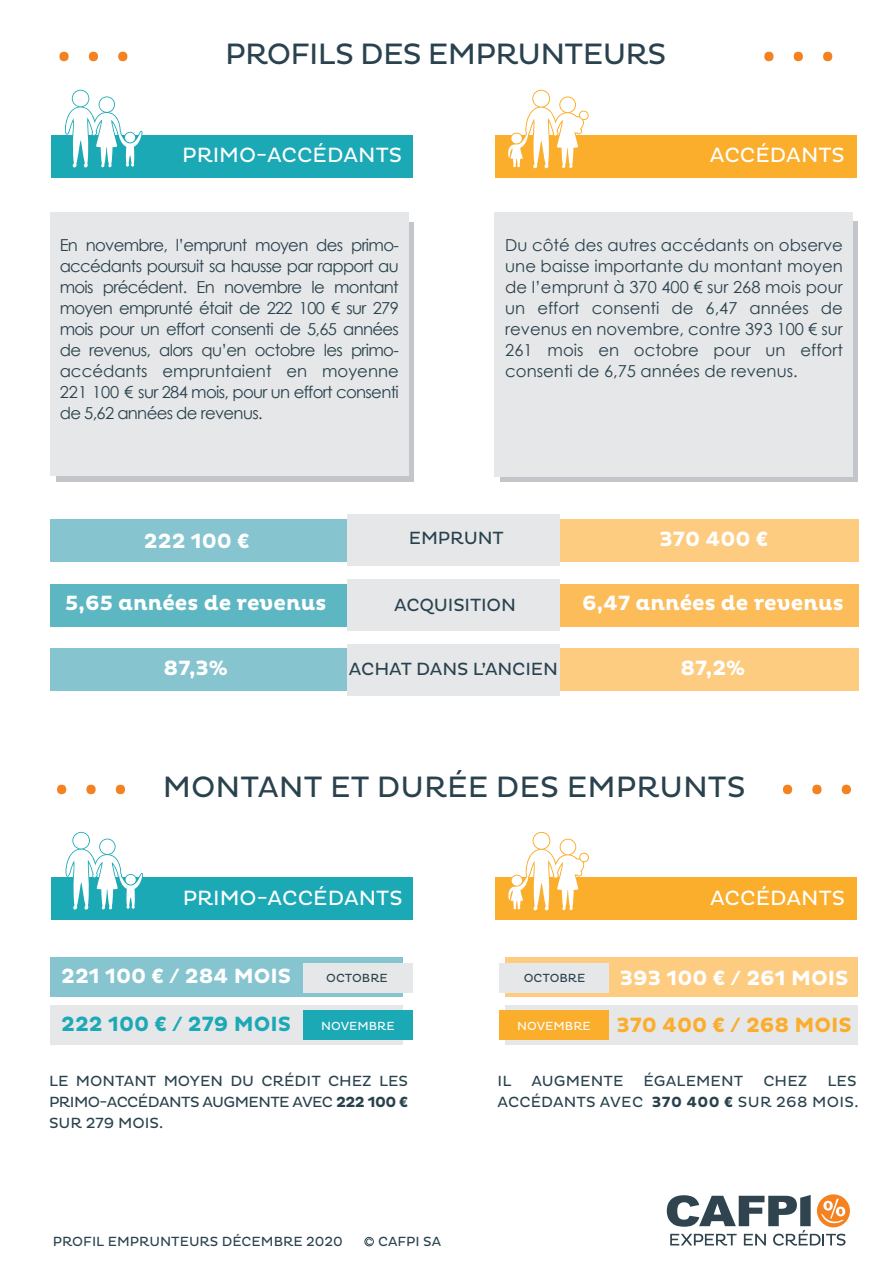
<style>
.page{position:relative;width:893px;height:1263px;background:#fff}
.page>*{position:absolute;margin:0;border:0;box-sizing:border-box;transform-origin:0 0}
.t1{font:30px "Pluto";letter-spacing:-.015em;color:#29424d}
.t2{font:700 21px "Pluto";color:#fff}
.t3{font:21px "Pluto";color:#fff}
.t4{font:700 21px "Pluto";color:#1ba9b6}
.t5{font:700 21px "Pluto";color:#fbad2c}
.t6{font:18px "Pluto";letter-spacing:-.01em;color:#29424d}
.t7{font:16.5px/21px "Century Gothic";color:#29424d;text-align:justify}
.t8{font:15px/21px "Pluto";color:#29424d;text-align:justify}
.t9{font:13.5px "Pluto";color:#29424d}
.t10{font:12px "Pluto";color:#fff}
.t11{font:12px "Pluto";color:#29424d}
.s1{font-weight:700}
</style>
<div class="page">
<div style="left:505px;top:958px;width:353px;height:39px;background:#fecc81"></div>
<div style="left:505px;top:1005px;width:353px;height:39px;background:#e6e7e9"></div>
<div style="left:50px;top:958px;width:353px;height:39px;background:#86c5cf"></div>
<div style="left:50px;top:1005px;width:353px;height:39px;background:#e6e7e9"></div>
<svg style="left:366px;top:1239px;width:6px;height:5px"></svg>
<div style="left:364px;top:1237px;width:10px;height:9px;border:1px solid #29424d;border-radius:50%"></div>
<div style="left:783px;top:785px;width:9px;height:9px;background:#f58220;border-radius:50%"></div>
<div style="left:812px;top:785px;width:9px;height:9px;background:#f58220;border-radius:50%"></div>
<div style="left:842px;top:785px;width:9px;height:9px;background:#f58220;border-radius:50%"></div>
<div style="left:57px;top:785px;width:9px;height:9px;background:#f58220;border-radius:50%"></div>
<div style="left:86px;top:785px;width:10px;height:9px;background:#f58220;border-radius:50%"></div>
<div style="left:116px;top:785px;width:9px;height:9px;background:#f58220;border-radius:50%"></div>
<div style="left:52px;top:877px;width:361px;height:42px;background:#1ba9b6"></div>
<svg style="left:72px;top:832px;width:18px;height:17px"></svg>
<svg style="left:99px;top:838px;width:17px;height:17px"></svg>
<div style="left:73px;top:833px;width:16px;height:15px;background:#fff;border-radius:50%"></div>
<div style="left:100px;top:839px;width:15px;height:15px;background:#fff;border-radius:50%"></div>
<svg style="left:65px;top:849px;width:78px;height:61px"></svg>
<div style="left:303px;top:963px;width:109px;height:29px;background:#e6e7e9"></div>
<div style="left:303px;top:1010px;width:109px;height:30px;background:#1ba9b6"></div>
<div style="left:500px;top:963px;width:109px;height:29px;background:#e6e7e9"></div>
<div style="left:500px;top:1010px;width:109px;height:30px;background:#fbad2c"></div>
<div style="left:56px;top:222px;width:357px;height:259px;background:#c2c5ca"></div>
<div style="left:50px;top:212px;width:359px;height:264px;background:#e6e7e9"></div>
<div style="left:500px;top:221px;width:357px;height:260px;background:linear-gradient(to right,#c2c5ca,#c2c5ca)"></div>
<div style="left:494px;top:212px;width:359px;height:264px;background:#e6e7e9"></div>
<div style="left:50px;top:519px;width:383px;height:43px;background:#86c5cf"></div>
<div style="left:476px;top:519px;width:383px;height:43px;background:#fecc81"></div>
<div style="left:347px;top:515px;width:213px;height:51px;background:#e6e7e9"></div>
<div style="left:50px;top:584px;width:383px;height:42px;background:#5db7c2"></div>
<div style="left:476px;top:584px;width:383px;height:42px;background:#fcbc59"></div>
<div style="left:347px;top:580px;width:213px;height:51px;background:#e6e7e9"></div>
<div style="left:50px;top:649px;width:383px;height:42px;background:#86c5cf"></div>
<div style="left:476px;top:649px;width:383px;height:42px;background:#fecc81"></div>
<div style="left:347px;top:644px;width:213px;height:51px;background:#e6e7e9"></div>
<div style="left:51px;top:135px;width:362px;height:42px;background:#1ba9b6"></div>
<svg style="left:72px;top:90px;width:17px;height:17px"></svg>
<svg style="left:99px;top:96px;width:16px;height:17px"></svg>
<div style="left:73px;top:91px;width:15px;height:15px;background:#fff;border-radius:50%"></div>
<div style="left:99px;top:97px;width:15px;height:15px;background:#fff;border-radius:50%"></div>
<svg style="left:65px;top:107px;width:78px;height:61px"></svg>
<div style="left:495px;top:135px;width:362px;height:42px;background:#fbad2c"></div>
<svg style="left:532px;top:90px;width:18px;height:18px"></svg>
<svg style="left:533px;top:90px;width:17px;height:17px"></svg>
<div style="left:560px;top:97px;width:16px;height:16px;background:#fbb648;border-radius:50%"></div>
<div style="left:533px;top:91px;width:16px;height:16px;background:#fff;border-radius:50%"></div>
<div style="left:560px;top:97px;width:15px;height:15px;background:#fff;border-radius:50%"></div>
<svg style="left:508px;top:107px;width:81px;height:62px"></svg>
<div style="left:496px;top:877px;width:361px;height:42px;background:#fbad2c"></div>
<svg style="left:533px;top:832px;width:17px;height:17px"></svg>
<svg style="left:560px;top:839px;width:16px;height:16px"></svg>
<div style="left:533px;top:833px;width:16px;height:16px;background:#fff;border-radius:50%"></div>
<div style="left:561px;top:839px;width:14px;height:15px;background:#fff;border-radius:50%"></div>
<svg style="left:508px;top:849px;width:81px;height:62px"></svg>
<div style="left:764px;top:52px;width:9px;height:9px;background:#f58220;border-radius:50%"></div>
<div style="left:794px;top:52px;width:9px;height:9px;background:#f58220;border-radius:50%"></div>
<div style="left:823px;top:52px;width:9px;height:9px;background:#f58220;border-radius:50%"></div>
<div style="left:59px;top:52px;width:10px;height:9px;background:#f58220;border-radius:50%"></div>
<div style="left:89px;top:52px;width:9px;height:9px;background:#f58220;border-radius:50%"></div>
<div style="left:118px;top:52px;width:9px;height:9px;background:#f58220;border-radius:50%"></div>
<div style="left:817px;top:1194px;width:33px;height:33px;background:#f58220;border-radius:50%"></div>
<svg style="left:667px;top:1195px;width:178px;height:50px"></svg>
<h1 class="t1" style="left:225px;top:36px;width:443px">PROFILS DES EMPRUNTEURS</h1>
<p class="t3" style="left:182px;top:143px;width:221px">PRIMO-ACCÉDANTS</p>
<p class="t3" style="left:710px;top:143px;width:137px">ACCÉDANTS</p>
<p class="t7" style="left:60px;top:234px;width:341px">En novembre, l’emprunt moyen des primo&shy;accédants poursuit sa hausse par rapport au mois précédent. En novembre le montant moyen emprunté était de 222 100 € sur 279 mois pour un effort consenti de 5,65 années de revenus, alors qu’en octobre les primo&shy;accédants empruntaient en moyenne 221 100 € sur 284 mois, pour un effort consenti de 5,62 années de revenus.</p>
<p class="t7" style="left:505px;top:234px;width:339px">Du côté des autres accédants on observe une baisse importante du montant moyen de l’emprunt à 370 400 € sur 268 mois pour un effort consenti de 6,47 années de revenus en novembre, contre 393 100 € sur 261 mois en octobre pour un effort consenti de 6,75 années de revenus.</p>
<p class="t2" style="left:144px;top:529px;width:107px">222 100 €</p>
<p class="t2" style="left:660px;top:526px;width:110px">370 400 €</p>
<p class="t6" style="left:409px;top:527px;width:96px">EMPRUNT</p>
<p class="t2" style="left:65px;top:590px;width:263px">5,65 années de revenus</p>
<p class="t2" style="left:582px;top:590px;width:263px">6,47 années de revenus</p>
<p class="t6" style="left:394px;top:594px;width:123px">ACQUISITION</p>
<p class="t2" style="left:164px;top:656px;width:66px">87,3%</p>
<p class="t2" style="left:680px;top:656px;width:66px">87,2%</p>
<p class="t6" style="left:349px;top:659px;width:211px">ACHAT DANS L’ANCIEN</p>
<h1 class="t1" style="left:163px;top:769px;width:584px">MONTANT ET DURÉE DES EMPRUNTS</h1>
<p class="t3" style="left:183px;top:885px;width:221px">PRIMO-ACCÉDANTS</p>
<p class="t3" style="left:710px;top:885px;width:137px">ACCÉDANTS</p>
<p class="t2" style="left:61px;top:964px;width:232px">221 100 € / 284 MOIS</p>
<p class="t2" style="left:620px;top:966px;width:230px">393 100 € / 261 MOIS</p>
<p class="t11" style="left:326px;top:971px;width:63px">OCTOBRE</p>
<p class="t11" style="left:524px;top:971px;width:63px">OCTOBRE</p>
<p class="t10" style="left:517px;top:1019px;width:75px">NOVEMBRE</p>
<p class="t4" style="left:61px;top:1011px;width:232px">222 100 € / 279 MOIS</p>
<p class="t10" style="left:321px;top:1019px;width:75px">NOVEMBRE</p>
<p class="t5" style="left:616px;top:1013px;width:237px">370 400 € / 268 MOIS</p>
<p class="t8" style="left:49px;top:1071px;width:361px">LE MONTANT MOYEN DU CRÉDIT CHEZ LES PRIMO-ACCÉDANTS AUGMENTE AVEC <span class="s1">222 100 € </span>SUR 279 MOIS.</p>
<p class="t8" style="left:498px;top:1071px;width:15px">IL</p>
<p class="t8" style="left:531px;top:1071px;width:94px">AUGMENTE</p>
<p class="t8" style="left:643px;top:1071px;width:101px">ÉGALEMENT</p>
<p class="t8" style="left:763px;top:1071px;width:46px">CHEZ</p>
<p class="t8" style="left:498px;top:1071px;width:363px;text-align:right">LES<br>ACCÉDANTS AVEC <span class="s1">370 400 €</span> SUR 268 MOIS.</p>
<p class="t9" style="left:53px;top:1234px;width:292px">PROFIL EMPRUNTEURS DÉCEMBRE 2020</p>
<p class="t9" style="left:378px;top:1234px;width:65px">CAFPI SA</p>
</div>
